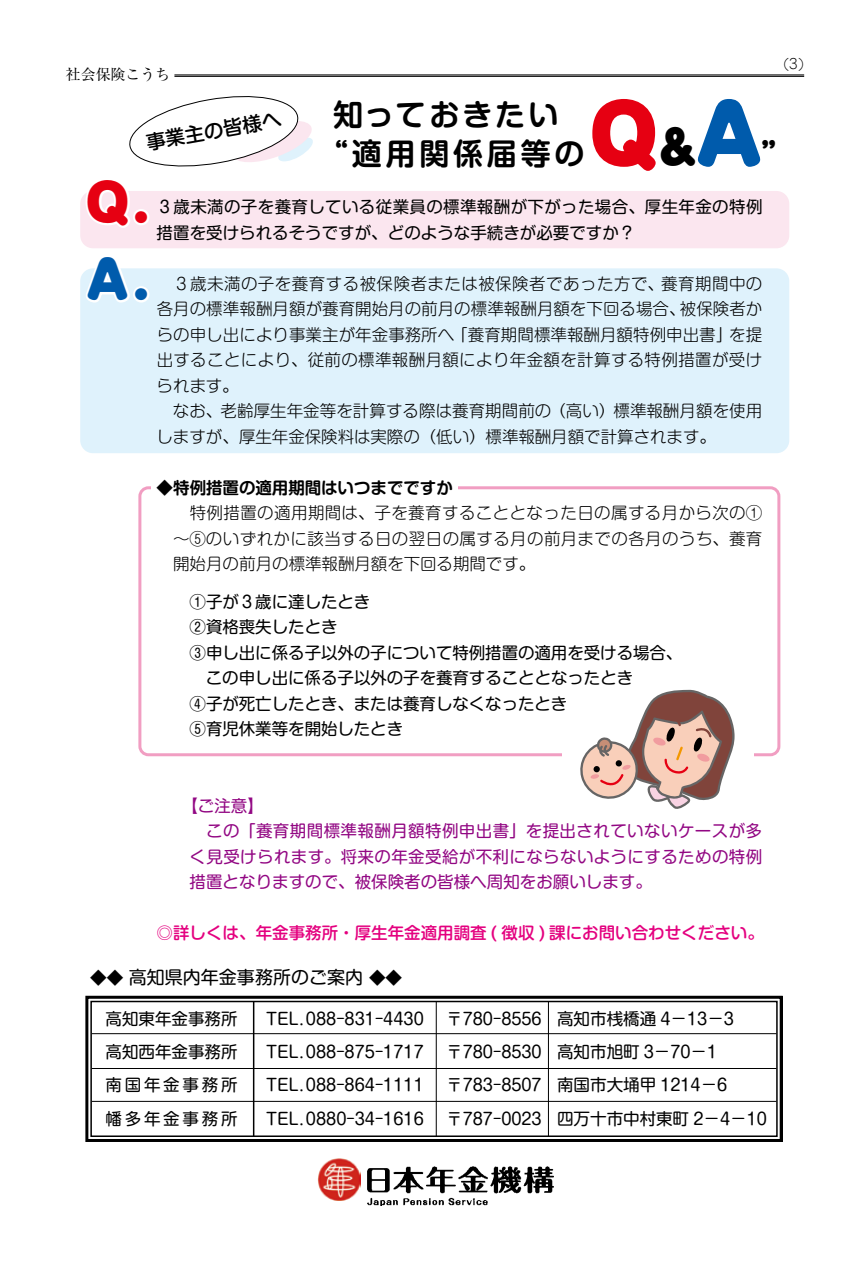
<style>
.page{position:relative;width:868px;height:1263px;background:#fff}
.page>*{position:absolute;margin:0;border:0;box-sizing:border-box;transform-origin:0 0}
.t1{font:900 78px "Shin M Go Pro";color:#e60012}
.t2{font:900 49.5px "Shin M Go Pro";color:#e60012}
.t3{font:900 49.5px "Shin M Go Pro";color:#005bac}
.t4{font:700 30px/39px "Shin M Go Pro De";letter-spacing:.125em;color:#000;text-align:center}
.t5{font:700 30px "Shin M Go Pro";color:#000}
.t6{font:500 19.5px "Shin M Go Pro";color:#000}
.t7{font:18px "Shin M Go Pro";color:#000}
.t8{font:300 16.5px/25.5px "Shin M Go Pro";letter-spacing:.005em;color:#000}
.t9{font:16.5px/25.5px "Shin M Go Pro";color:#000}
.t10{font:16.5px/25.5px "Shin M Go Pro";letter-spacing:.02em;color:#920783}
.t11{font:16.5px/25.5px "Shin M Go Pro";letter-spacing:.02em;color:#000}
.t12{font:500 16.5px "Shin M Go Pro";color:#e4007f}
.t13{font:700 16.5px "Shin M Go Pro De";color:#000}
.t14{font:16.5px "Shin M Go Pro";letter-spacing:.165em;color:#000}
.t15{font:14.85px "Ryumin Pro";color:#000}
.t16{font:300 13.8px "Jun 101 Pro";color:#000}
.s1{font-size:45px;color:#000}
.s2{color:#005bac}
.s3{font-size:16.5px}
</style>
<div class="page">
<div style="left:80px;top:191px;width:709px;height:57px;background:#fbe6ef;border-radius:13px"></div>
<div style="left:80px;top:268px;width:709px;height:185px;background:#dff2fc;border-radius:13px"></div>
<div style="left:138px;top:486px;width:642px;height:270px;border:3px solid #f19ec2;border-radius:9px"></div>
<div style="left:562px;top:748px;width:191px;height:12px;background:#fff"></div>
<div style="left:151px;top:481px;width:306px;height:12px;background:#fff"></div>
<svg style="left:580px;top:690px;width:155px;height:119px"></svg>
<svg style="left:83px;top:268px;width:49px;height:35px"></svg>
<div style="left:133px;top:286px;width:16px;height:17px;border:4px solid #fff;border-radius:50%"></div>
<div style="left:85px;top:996px;width:697px;height:146px;border:3px solid #000"></div>
<div style="left:90px;top:1001px;width:687px;height:136px;border:2px solid #000"></div>
<hr style="left:92px;top:1033px;width:684px;height:1px;background:#000">
<hr style="left:92px;top:1068px;width:684px;height:1px;background:#000">
<hr style="left:92px;top:1101px;width:684px;height:1px;background:#000">
<hr style="left:253px;top:1002px;width:1px;height:134px;background:#000">
<hr style="left:436px;top:1002px;width:1px;height:134px;background:#000">
<hr style="left:548px;top:1002px;width:1px;height:134px;background:#000">
<img style="left:367px;top:1166px;width:186px;height:40px">
<img style="left:317px;top:1158px;width:43px;height:42px">
<svg style="left:85px;top:96px;width:228px;height:132px"></svg>
<hr style="left:174px;top:74px;width:630px;height:1px;background:#000">
<hr style="left:174px;top:76px;width:630px;height:1px;background:#000">
<p class="t15" style="left:66px;top:63px;width:106px">社会保険こうち</p>
<p class="t6" style="left:144px;top:127px;width:138px;rotate:-10deg">事業主の皆様へ</p>
<h3 class="t4" style="left:318px;top:92px;width:268px">知っておきたい<br>“適用関係届等の</h3>
<h1 class="t1" style="left:584px;top:71px;width:185px">Ｑ<span class="s1">＆</span><span class="s2">Ａ</span></h1>
<h3 class="t5" style="left:761px;top:129px;width:31px">”</h3>
<h2 class="t2" style="left:83px;top:163px;width:68px">Ｑ.</h2>
<h2 class="t3" style="left:83px;top:240px;width:68px">Ａ.</h2>
<p class="t11" style="left:157px;top:192px;width:607px">３歳未満の子を養育している従業員の標準報酬が下がった場合、厚生年金の特例措置を受けられるそうですが、どのような手続きが必要ですか？</p>
<p class="t8" style="left:157px;top:269px;width:607px">　３歳未満の子を養育する被保険者または被保険者であった方で、養育期間中の各月の標準報酬月額が養育開始月の前月の標準報酬月額を下回る場合、被保険者からの申し出により事業主が年金事務所へ「養育期間標準報酬月額特例申出書」を提出することにより、従前の標準報酬月額により年金額を計算する特例措置が受けられます。<br>　なお、老齢厚生年金等を計算する際は養育期間前の（高い）標準報酬月額を使用しますが、厚生年金保険料は実際の（低い）標準報酬月額で計算されます。</p>
<p class="t13" style="left:157px;top:474px;width:298px">◆特例措置の適用期間はいつまでですか</p>
<p class="t8" style="left:173px;top:498px;width:590px;text-align:justify">　特例措置の適用期間は、子を養育することとなった日の属する月から次の①～⑤のいずれかに該当する日の翌日の属する月の前月までの各月のうち、養育開始月の前月の標準報酬月額を下回る期間です。</p>
<p class="t9" style="left:190px;top:587px;width:494px">①子が３歳に達したとき<br>②資格喪失したとき<br>③申し出に係る子以外の子について特例措置の適用を受ける場合、　この申し出に係る子以外の子を養育することとなったとき<br>④子が死亡したとき、または養育しなくなったとき<br>⑤育児休業等を開始したとき</p>
<p class="t16" style="left:783px;top:52px;width:22px">(3)</p>
<p class="t10" style="left:190px;top:791px;width:574px;text-indent:-8px">【ご注意】<br>　この「養育期間標準報酬月額特例申出書」を提出されていないケースが多く見受けられます。将来の年金受給が不利にならないようにするための特例措置となりますので、被保険者の皆様へ周知をお願いします。</p>
<p class="t12" style="left:157px;top:920px;width:608px">◎詳しくは、年金事務所・厚生年金適用調査 ( 徴収 ) 課にお問い合わせください。</p>
<p class="t7" style="left:90px;top:963px;width:313px"><span class="s3">◆◆</span> 高知県内年金事務所のご案内 <span class="s3">◆◆</span></p>
<p class="t9" style="left:105px;top:1004px;width:133px">高知東年金事務所</p>
<p class="t9" style="left:266px;top:1004px;width:159px">TEL.088‒831‒4430</p>
<p class="t9" style="left:446px;top:1004px;width:289px">〒780‒8556 高知市桟橋通 4－13－3</p>
<p class="t9" style="left:105px;top:1037px;width:133px">高知西年金事務所</p>
<p class="t9" style="left:266px;top:1037px;width:159px">TEL.088‒875‒1717</p>
<p class="t9" style="left:446px;top:1037px;width:273px">〒780‒8530 高知市旭町 3－70－1</p>
<p class="t14" style="left:105px;top:1072px;width:133px">南国年金事務所</p>
<p class="t9" style="left:266px;top:1070px;width:159px">TEL.088‒864‒1111</p>
<p class="t9" style="left:446px;top:1070px;width:283px">〒783‒8507 南国市大埇甲 1214－6</p>
<p class="t14" style="left:105px;top:1105px;width:133px">幡多年金事務所</p>
<p class="t9" style="left:266px;top:1104px;width:159px">TEL.0880‒34‒1616</p>
<p class="t9" style="left:446px;top:1104px;width:322px">〒787‒0023 四万十市中村東町 2－4－10</p>
</div>
